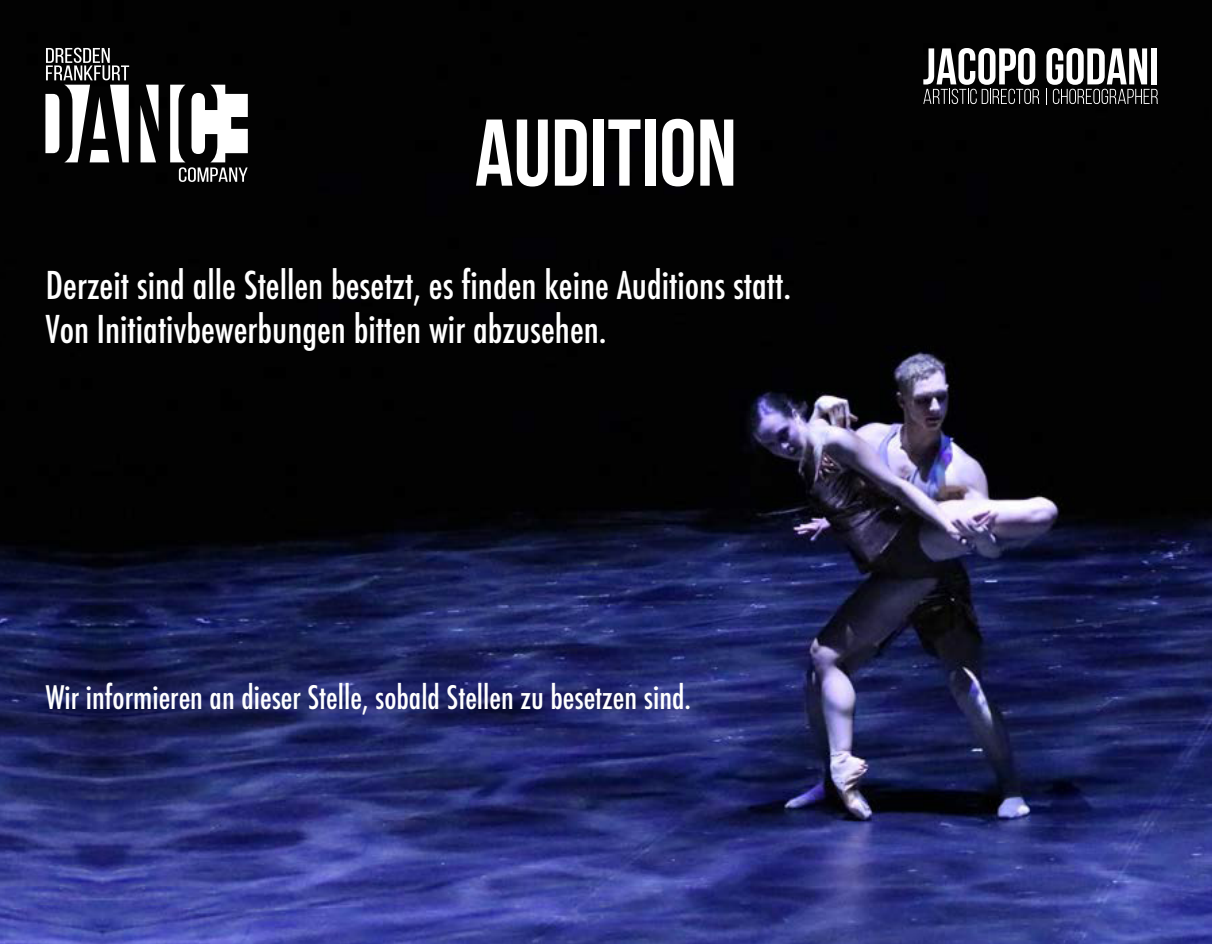
<style>
.page{position:relative;width:1212px;height:944px;background:#fff}
.page>*{position:absolute;margin:0;border:0;box-sizing:border-box;transform-origin:0 0}
.t1{font:700 94.5px "Bebas Neue";color:#fff}
.t2{font:500 condensed 37.35px/44.8px "Futura";color:#fff}
.t3{font:500 condensed 31.5px "Futura";color:#fff}
</style>
<div class="page">
<img style="left:0;top:0;width:1212px;height:944px">
<svg style="left:141px;top:85px;width:18px;height:77px"></svg>
<svg style="left:45px;top:48px;width:84px;height:114px"></svg>
<svg style="left:170px;top:85px;width:78px;height:97px"></svg>
<svg style="left:923px;top:48px;width:116px;height:56px"></svg>
<svg style="left:1046px;top:48px;width:112px;height:56px"></svg>
<h1 class="t1" style="left:475px;top:101px;width:263px">AUDITION</h1>
<p class="t2" style="left:46px;top:263px;width:747px">Derzeit sind alle Stellen besetzt, es finden keine Auditions statt.<br>Von Initiativbewerbungen bitten wir abzusehen.</p>
<p class="t3" style="left:46px;top:677px;width:646px">Wir informieren an dieser Stelle, sobald Stellen zu besetzen sind.</p>
</div>
